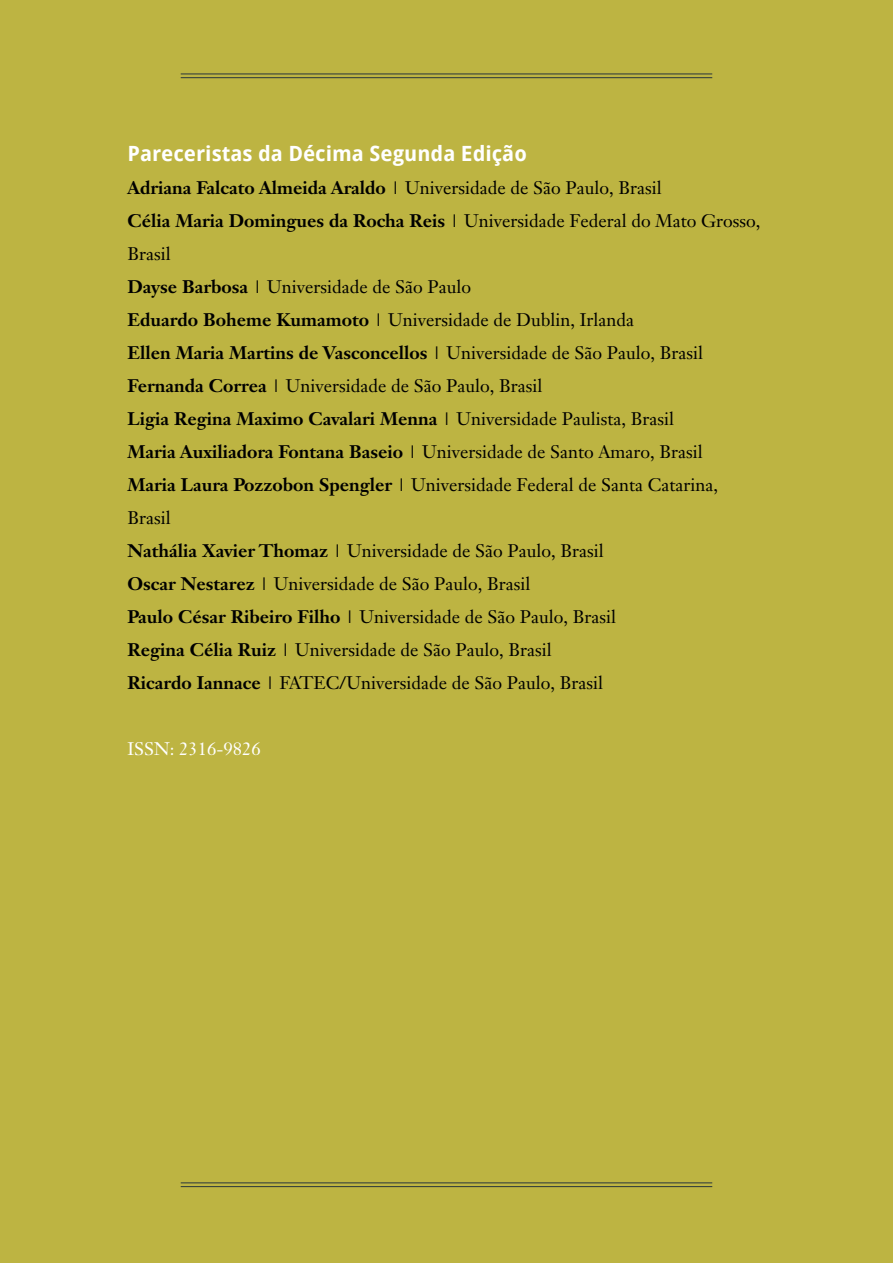
<style>
.page{position:relative;width:893px;height:1263px;background:#bdb442}
.page>*{position:absolute;margin:0;border:0;box-sizing:border-box;transform-origin:0 0}
.t1{font:700 21px "Droid Sans";color:#fff}
.t2{font:18px/33px "Janson Text";color:#000}
.t3{font:18px "Janson Text Bold Os F";color:#000}
.t4{font:18px "Janson Text";color:#fff}
.s1{font-family:"Janson Text Bold Os F"}
.s2{font-family:"Janson Text"}
</style>
<div class="page">
<hr style="left:181px;top:1182px;width:531px;height:1px;background:#29363c">
<hr style="left:181px;top:1186px;width:531px;height:1px;background:#29363c">
<hr style="left:181px;top:74px;width:531px;height:1px;background:#29363c">
<hr style="left:181px;top:77px;width:531px;height:1px;background:#29363c">
<p class="t1" style="left:128px;top:138px;width:401px">Pareceristas da Décima Segunda Edição</p>
<p class="t2" style="left:128px;top:171px;width:634px"><span class="s1">Adriana Falcato Almeida Araldo</span> | Universidade de São Paulo, Brasil<br><span class="s1">Célia Maria Domingues da Rocha Reis</span> | Universidade Federal do Mato Grosso, Brasil<br><span class="s1">Dayse Barbosa</span> | Universidade de São Paulo<br><span class="s1">Eduardo Boheme Kumamoto</span> | Universidade de Dublin, Irlanda</p>
<p class="t3" style="left:128px;top:341px;width:577px">Ellen Maria Martins de Vasconcellos <span class="s2">| Universidade de São Paulo, Brasil</span></p>
<p class="t2" style="left:128px;top:369px;width:416px"><span class="s1">Fernanda Correa</span> | Universidade de São Paulo, Brasil</p>
<p class="t3" style="left:128px;top:407px;width:548px">Ligia Regina Maximo Cavalari Menna <span class="s2">| Universidade Paulista, Brasil</span></p>
<p class="t2" style="left:128px;top:435px;width:592px"><span class="s1">Maria Auxiliadora Fontana Baseio</span> | Universidade de Santo Amaro, Brasil <span class="s1">Maria Laura Pozzobon Spengler</span> | Universidade Federal de Santa Catarina, Brasil<br><span class="s1">Nathália Xavier Thomaz</span> | Universidade de São Paulo, Brasil<br><span class="s1">Oscar Nestarez</span> | Universidade de São Paulo, Brasil<br><span class="s1">Paulo César Ribeiro Filho</span> | Universidade de São Paulo, Brasil<br><span class="s1">Regina Célia Ruiz</span> | Universidade de São Paulo, Brasil<br><span class="s1">Ricardo Iannace</span> | FATEC/Universidade de São Paulo, Brasil</p>
<p class="t4" style="left:128px;top:737px;width:135px">ISSN: 2316-9826</p>
</div>
